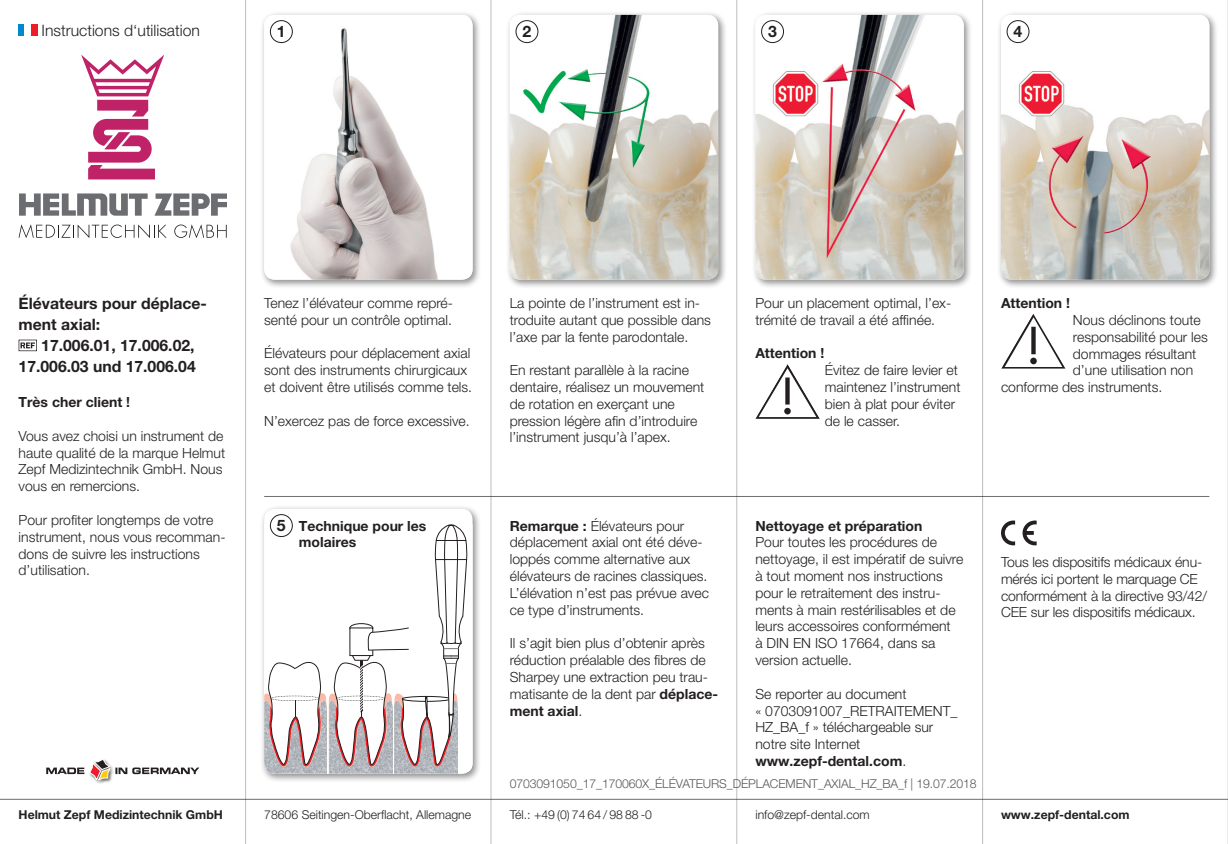
<style>
.page{position:relative;width:1228px;height:844px;background:#fff}
.page>*{position:absolute;margin:0;border:0;box-sizing:border-box;transform-origin:0 0}
.t1{font:700 15.75px "Helvetica Neue LT Pro";color:#231f20}
.t2{font:300 15.75px "Helvetica Neue LT Pro";color:#231f20}
.t3{font:300 14px/16.8px "Helvetica Neue LT Pro";color:#231f20}
.t4{font:700 14px/16.8px "Helvetica Neue LT Pro";color:#231f20}
.t5{font:300 12.25px "Helvetica Neue LT Pro";color:#231f20}
.t6{font:300 12.25px "Helvetica Neue LT Pro";letter-spacing:-.01em;color:#57585a}
.t7{font:700 12.25px "Helvetica Neue LT Pro";color:#231f20}
.s1{font-weight:700}
.s2{font-size:15.75px}
</style>
<div class="page">
<svg style="left:81px;top:55px;width:83px;height:124px"></svg>
<svg style="left:19px;top:224px;width:148px;height:14px"></svg>
<svg style="left:174px;top:224px;width:53px;height:14px"></svg>
<svg style="left:19px;top:193px;width:129px;height:23px"></svg>
<svg style="left:154px;top:193px;width:73px;height:23px"></svg>
<hr style="left:0;top:798px;width:1228px;height:1px;background:#6c6d70">
<hr style="left:264px;top:496px;width:945px;height:1px;background:#6c6d70">
<div style="left:19px;top:25px;width:6px;height:11px;background:#0089cf"></div>
<div style="left:31px;top:25px;width:6px;height:11px;background:#ee1d23"></div>
<svg style="left:19px;top:339px;width:18px;height:13px"></svg>
<div style="left:260px;top:11px;width:222px;height:277px;background:#231f20;opacity:.5"></div>
<img style="left:264px;top:15px;width:208px;height:264px">
<div style="left:270px;top:21px;width:22px;height:22px;background:#fff;border-radius:50%"></div>
<div style="left:270px;top:20px;width:23px;height:23px;border:1px solid #231f20;border-radius:50%"></div>
<div style="left:505px;top:11px;width:222px;height:277px;background:#231f20;opacity:.5"></div>
<img style="left:510px;top:15px;width:208px;height:264px">
<div style="left:516px;top:21px;width:22px;height:22px;background:#fff;border-radius:50%"></div>
<div style="left:515px;top:20px;width:23px;height:23px;border:1px solid #231f20;border-radius:50%"></div>
<div style="left:751px;top:11px;width:222px;height:277px;background:#231f20;opacity:.5"></div>
<img style="left:755px;top:15px;width:209px;height:264px">
<div style="left:761px;top:21px;width:22px;height:22px;background:#fff;border-radius:50%"></div>
<div style="left:761px;top:20px;width:23px;height:23px;border:1px solid #231f20;border-radius:50%"></div>
<div style="left:997px;top:11px;width:221px;height:277px;background:#231f20;opacity:.5"></div>
<img style="left:1001px;top:15px;width:208px;height:264px">
<div style="left:1007px;top:21px;width:22px;height:22px;background:#fff;border-radius:50%"></div>
<div style="left:1006px;top:20px;width:23px;height:23px;border:1px solid #231f20;border-radius:50%"></div>
<img style="left:756px;top:364px;width:63px;height:54px">
<img style="left:1001px;top:314px;width:64px;height:54px">
<div style="left:260px;top:504px;width:222px;height:278px;background:#231f20;opacity:.5"></div>
<div style="left:264px;top:508px;width:209px;height:265px;background:#fff;border-radius:11px"></div>
<svg style="left:264px;top:524px;width:203px;height:249px"></svg>
<div style="left:270px;top:514px;width:22px;height:22px;background:#fff;border-radius:50%"></div>
<div style="left:270px;top:514px;width:23px;height:23px;border:1px solid #231f20;border-radius:50%"></div>
<svg style="left:1001px;top:520px;width:14px;height:25px"></svg>
<svg style="left:1022px;top:520px;width:14px;height:25px"></svg>
<div style="left:89px;top:757px;width:26px;height:27px;background:#231f20;opacity:.75"></div>
<svg style="left:46px;top:758px;width:153px;height:22px"></svg>
<hr style="left:245px;top:0;width:1px;height:843px;background:#231f20">
<hr style="left:491px;top:0;width:1px;height:843px;background:#231f20">
<hr style="left:736px;top:0;width:1px;height:843px;background:#231f20">
<hr style="left:982px;top:0;width:1px;height:843px;background:#231f20">
<hr style="left:1227px;top:0;width:1px;height:843px;background:#231f20">
<p class="t2" style="left:42px;top:21px;width:160px">Instructions d‘utilisation</p>
<p class="t1" style="left:277px;top:22px;width:10px">1</p>
<p class="t1" style="left:522px;top:22px;width:10px">2</p>
<p class="t1" style="left:768px;top:22px;width:10px">3</p>
<p class="t1" style="left:1013px;top:22px;width:10px">4</p>
<p class="t1" style="left:19px;top:294px;width:190px">Élévateurs pour déplace-</p>
<p class="t1" style="left:19px;top:315px;width:83px">ment axial:</p>
<p class="t1" style="left:41px;top:336px;width:155px">17.006.01, 17.006.02,</p>
<p class="t1" style="left:19px;top:357px;width:179px">17.006.03 und 17.006.04</p>
<p class="t3" style="left:264px;top:294px;width:190px">Tenez l’élévateur comme repré&shy;senté pour un contrôle optimal.</p>
<p class="t3" style="left:264px;top:344px;width:209px">Élévateurs pour déplacement axial sont des instruments chirurgicaux et doivent être utilisés comme tels.</p>
<p class="t3" style="left:264px;top:412px;width:207px">N’exercez pas de force excessive.</p>
<p class="t3" style="left:510px;top:294px;width:203px">La pointe de l’instrument est in&shy;troduite autant que possible dans l’axe par la fente parodontale.</p>
<p class="t3" style="left:510px;top:361px;width:196px">En restant parallèle à la racine dentaire, réalisez un mouvement de rotation en exerçant une pression légère afin d’introduire l’instrument jusqu’à l’apex.</p>
<p class="t4" style="left:19px;top:393px;width:113px">Très cher client !</p>
<p class="t3" style="left:19px;top:427px;width:208px">Vous avez choisi un instrument de haute qualité de la marque Helmut<br>Zepf Medizintechnik GmbH. Nous vous en remercions.</p>
<p class="t3" style="left:19px;top:511px;width:208px">Pour profiter longtemps de votre instrument, nous vous recomman&shy;dons de suivre les instructions d’utilisation.</p>
<p class="t3" style="left:510px;top:516px;width:201px"><span class="s1">Remarque :</span> Élévateurs pour déplacement axial ont été déve&shy;loppés comme alternative aux élévateurs de racines classiques.<br>L’élévation n’est pas prévue avec ce type d’instruments.</p>
<p class="t3" style="left:510px;top:634px;width:210px">Il s’agit bien plus d’obtenir après réduction préalable des fibres de<br>Sharpey une extraction peu trau&shy;matisante de la dent par <span class="s1">déplace&shy;ment axial</span>.</p>
<p class="t4" style="left:299px;top:516px;width:129px;text-indent:-22px"><span class="s2">5</span> Technique pour les molaires</p>
<p class="t3" style="left:755px;top:294px;width:197px">Pour un placement optimal, l’ex&shy;trémité de travail a été affinée.</p>
<p class="t4" style="left:755px;top:344px;width:70px">Attention !</p>
<p class="t3" style="left:825px;top:361px;width:137px">Évitez de faire levier et maintenez l’instrument bien à plat pour éviter de le casser.</p>
<p class="t3" style="left:755px;top:516px;width:209px"><span class="s1">Nettoyage et préparation<br></span>Pour toutes les procédures de nettoyage, il est impératif de suivre à tout moment nos instructions pour le retraitement des instru&shy;ments à main restérilisables et de leurs accessoires conformément<br>à DIN EN ISO 17664, dans sa version actuelle.</p>
<p class="t3" style="left:755px;top:684px;width:204px">Se reporter au document<br>« 0703091007_RETRAITEMENT_<br>HZ_BA_f » téléchargeable sur notre site Internet <span class="s1">www.zepf-dental.com</span>.</p>
<p class="t6" style="left:510px;top:775px;width:468px">0703091050_17_170060X_ÉLÉVATEURS_DÉPLACEMENT_AXIAL_HZ_BA_f | 19.07.2018</p>
<p class="t4" style="left:1001px;top:294px;width:70px">Attention !</p>
<p class="t3" style="left:1073px;top:311px;width:129px">Nous déclinons toute</p>
<p class="t3" style="left:1073px;top:328px;width:136px">responsabilité pour les</p>
<p class="t3" style="left:1073px;top:345px;width:125px">dommages résultant</p>
<p class="t3" style="left:1073px;top:361px;width:122px">d’une utilisation non</p>
<p class="t3" style="left:1001px;top:378px;width:163px">conforme des instruments.</p>
<p class="t3" style="left:1001px;top:553px;width:208px">Tous les dispositifs médicaux énu&shy;mérés ici portent le marquage CE conformément à la directive 93/42/ CEE sur les dispositifs médicaux.</p>
<p class="t7" style="left:19px;top:807px;width:206px">Helmut Zepf Medizintechnik GmbH</p>
<p class="t5" style="left:264px;top:807px;width:208px">78606 Seitingen-Oberflacht, Allemagne</p>
<p class="t5" style="left:510px;top:807px;width:144px">Tél.: +49 (0) 74 64 / 98 88 -0</p>
<p class="t5" style="left:755px;top:807px;width:116px">info@zepf-dental.com</p>
<p class="t7" style="left:1001px;top:807px;width:130px">www.zepf-dental.com</p>
</div>
